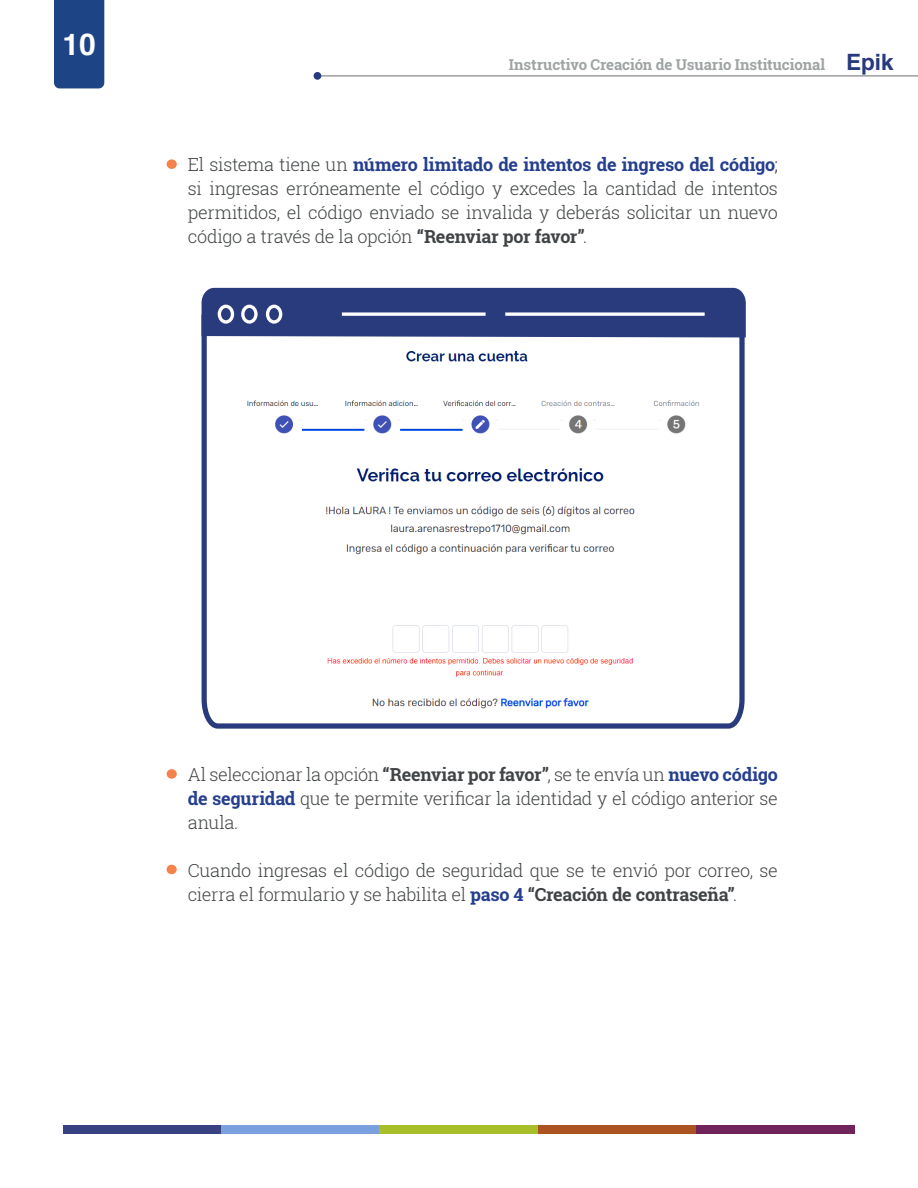
<style>
.page{position:relative;width:918px;height:1188px;background:#fff}
.page>*{position:absolute;margin:0;border:0;box-sizing:border-box;transform-origin:0 0}
.t1{font:700 30px "Helvetica";color:#fff}
.t2{font:700 22.5px "Helvetica";color:#283a7d}
.t3{font:300 18px/24px "Roboto Slab";letter-spacing:-.02em;color:#414446;text-align:justify}
.t4{font:700 15px "Roboto Slab";letter-spacing:-.005em;color:#9ea3a3}
.t5{font:700 15px "Helvetica";color:#929697}
.s1{font-weight:700;color:#253f8e}
.s2{color:#231f20}
.s3{font-weight:700}
</style>
<div class="page">
<hr style="left:319px;top:75px;width:599px;height:2px;background:#9e9e9e">
<div style="left:314px;top:72px;width:7px;height:8px;background:#293b7d;border-radius:50%"></div>
<div style="left:54px;top:0;width:50px;height:88px;background:#1d4585"></div>
<div style="left:63px;top:1125px;width:158px;height:9px;background:#384282"></div>
<div style="left:221px;top:1125px;width:159px;height:9px;background:#7aa1de"></div>
<div style="left:380px;top:1125px;width:158px;height:9px;background:#a8bf29"></div>
<div style="left:538px;top:1125px;width:159px;height:9px;background:#ab5421"></div>
<div style="left:697px;top:1125px;width:158px;height:9px;background:#702459"></div>
<div style="left:167px;top:159px;width:10px;height:10px;background:#f5824b;border-radius:50%"></div>
<div style="left:167px;top:769px;width:10px;height:10px;background:#f5824b;border-radius:50%"></div>
<svg style="left:201px;top:308px;width:545px;height:421px"></svg>
<svg style="left:202px;top:288px;width:544px;height:49px;background:#374885"></svg>
<div style="left:167px;top:865px;width:10px;height:9px;background:#f5824b;border-radius:50%"></div>
<img style="left:234px;top:347px;width:477px;height:367px">
<h1 class="t1" style="left:62px;top:21px;width:35px">10</h1>
<p class="t5" style="left:679px;top:52px;width:152px">calificaciones finales</p>
<p class="t4" style="left:509px;top:55px;width:318px">Instructivo Creación de Usuario Institucional</p>
<p class="t2" style="left:846px;top:44px;width:49px">Epik</p>
<p class="t3" style="left:188px;top:152px;width:592px">El sistema tiene un <span class="s1">número limitado de intentos de ingreso del código</span><span class="s2">; </span>si ingresas erróneamente el código y excedes la cantidad de intentos permitidos, el código enviado se invalida y deberás solicitar un nuevo código a través de la opción <span class="s3">“Reenviar por favor”</span>.</p>
<p class="t3" style="left:188px;top:762px;width:592px">Al seleccionar la opción <span class="s3">“Reenviar por favor”</span>, se te envía un <span class="s1">nuevo código de seguridad</span> que te permite verificar la identidad y el código anterior se anula.</p>
<p class="t3" style="left:188px;top:858px;width:592px">Cuando ingresas el código de seguridad que se te envió por correo, se cierra el formulario y se habilita el <span class="s1">paso 4</span> <span class="s3">“Creación de contraseña”</span>.</p>
</div>
